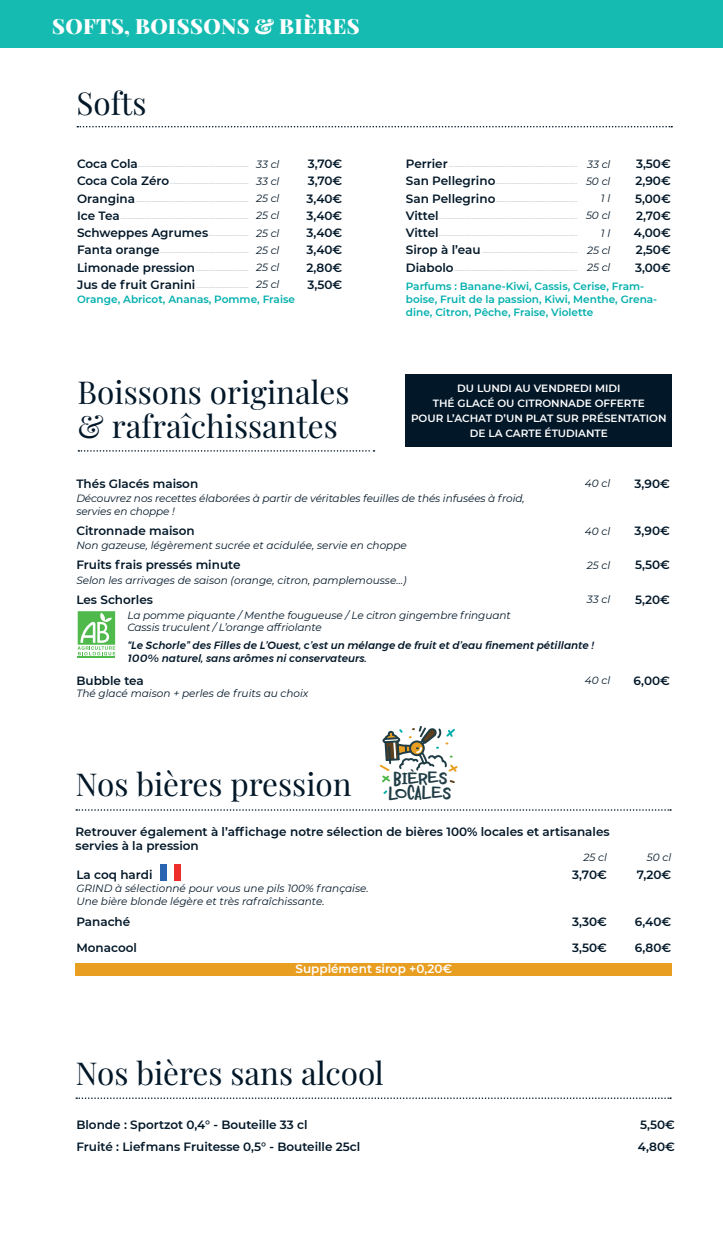
<style>
.page{position:relative;width:723px;height:1234px;background:#fff}
.page>*{position:absolute;margin:0;border:0;box-sizing:border-box;transform-origin:0 0}
.t1{font:31.5px/33.9px "Playfair Display";color:#021728}
.t2{font:900 21px "Playfair Display";letter-spacing:.02em;color:#fff}
.t3{font:17.4px "Royum Bread";color:#203d46}
.t4{font:600 12px/14.4px "Montserrat";color:#021728}
.t5{font:600 12px "Montserrat";color:#fff}
.t6{font:italic 10.5px/12.6px "Montserrat";letter-spacing:-.01em;color:#021728}
.t7{font:600 10.5px/12.6px "Montserrat";color:#00afad}
.t8{font:italic 500 10.5px/12.6px "Montserrat";color:#021728}
.t9{font:600 10.5px/15px "Montserrat";color:#fff;text-align:center}
.t10{font:600 4.5px "Montserrat";color:#a9b7bf}
</style>
<div class="page">
<div style="left:0;top:0;width:723px;height:47px;background:#15bbb1"></div>
<svg style="left:77px;top:126px;width:595px;height:1px"></svg>
<svg style="left:76px;top:1097px;width:595px;height:1px"></svg>
<svg style="left:76px;top:809px;width:595px;height:1px"></svg>
<div style="left:75px;top:962px;width:597px;height:13px;background:#e89e21"></div>
<div style="left:160px;top:863px;width:7px;height:17px;background:#2a65b1"></div>
<div style="left:174px;top:863px;width:6px;height:17px;background:#ee2d2d"></div>
<svg style="left:379px;top:726px;width:79px;height:68px"></svg>
<svg style="left:78px;top:450px;width:296px;height:1px"></svg>
<hr style="left:78px;top:655px;width:37px;height:2px;background:#50b94c">
<svg style="left:78px;top:611px;width:37px;height:44px"></svg>
<div style="left:405px;top:374px;width:267px;height:72px;background:#021728"></div>
<h2 class="t2" style="left:52px;top:9px;width:309px">SOFTS, BOISSONS &amp; BIÈRES</h2>
<h1 class="t1" style="left:77px;top:83px;width:71px">Softs</h1>
<h3 class="t4" style="left:77px;top:156px;width:62px">Coca Cola</h3>
<p class="t10" style="left:138px;top:163px;width:112px">----------------------------------------------------------------</p>
<h3 class="t6" style="left:256px;top:157px;width:25px">33 cl</h3>
<h3 class="t4" style="left:308px;top:156px;width:36px">3,70€</h3>
<h3 class="t4" style="left:77px;top:173px;width:94px">Coca Cola Zéro</h3>
<p class="t10" style="left:171px;top:180px;width:79px">---------------------------------------------</p>
<h3 class="t6" style="left:256px;top:174px;width:25px">33 cl</h3>
<h3 class="t4" style="left:308px;top:173px;width:36px">3,70€</h3>
<h3 class="t4" style="left:77px;top:190px;width:59px">Orangina</h3>
<p class="t10" style="left:136px;top:198px;width:114px">-----------------------------------------------------------------</p>
<h3 class="t6" style="left:256px;top:191px;width:25px">25 cl</h3>
<h3 class="t4" style="left:306px;top:190px;width:37px">3,40€</h3>
<h3 class="t4" style="left:77px;top:208px;width:44px">Ice Tea</h3>
<p class="t10" style="left:120px;top:215px;width:130px">--------------------------------------------------------------------------</p>
<h3 class="t6" style="left:256px;top:209px;width:25px">25 cl</h3>
<h3 class="t4" style="left:306px;top:208px;width:37px">3,40€</h3>
<h3 class="t4" style="left:77px;top:225px;width:133px">Schweppes Agrumes</h3>
<p class="t10" style="left:209px;top:232px;width:41px">-----------------------</p>
<h3 class="t6" style="left:256px;top:226px;width:25px">25 cl</h3>
<h3 class="t4" style="left:306px;top:225px;width:37px">3,40€</h3>
<h3 class="t4" style="left:77px;top:242px;width:84px">Fanta orange</h3>
<p class="t10" style="left:160px;top:249px;width:90px">---------------------------------------------------</p>
<h3 class="t6" style="left:256px;top:243px;width:25px">25 cl</h3>
<h3 class="t4" style="left:306px;top:242px;width:37px">3,40€</h3>
<h3 class="t4" style="left:77px;top:259px;width:120px">Limonade pression</h3>
<p class="t10" style="left:197px;top:267px;width:53px">------------------------------</p>
<h3 class="t6" style="left:256px;top:261px;width:25px">25 cl</h3>
<h3 class="t4" style="left:306px;top:259px;width:37px">2,80€</h3>
<h3 class="t4" style="left:77px;top:277px;width:120px">Jus de fruit Granini</h3>
<p class="t10" style="left:197px;top:284px;width:53px">------------------------------</p>
<h3 class="t6" style="left:256px;top:278px;width:25px">25 cl</h3>
<h3 class="t4" style="left:307px;top:277px;width:36px">3,50€</h3>
<h3 class="t7" style="left:77px;top:293px;width:219px">Orange, Abricot, Ananas, Pomme, Fraise</h3>
<h1 class="t1" style="left:78px;top:372px;width:273px">Boissons originales &amp; rafraîchissantes</h1>
<h3 class="t4" style="left:406px;top:156px;width:43px">Perrier</h3>
<p class="t10" style="left:449px;top:163px;width:130px">--------------------------------------------------------------------------</p>
<h3 class="t6" style="left:587px;top:157px;width:25px">33 cl</h3>
<h3 class="t4" style="left:636px;top:156px;width:36px">3,50€</h3>
<h3 class="t4" style="left:406px;top:173px;width:91px">San Pellegrino</h3>
<p class="t10" style="left:496px;top:180px;width:83px">-----------------------------------------------</p>
<h3 class="t6" style="left:586px;top:174px;width:26px">50 cl</h3>
<h3 class="t4" style="left:635px;top:173px;width:37px">2,90€</h3>
<h3 class="t4" style="left:406px;top:190px;width:91px">San Pellegrino</h3>
<p class="t10" style="left:496px;top:198px;width:83px">-----------------------------------------------</p>
<h3 class="t6" style="left:601px;top:191px;width:11px">1 l</h3>
<h3 class="t4" style="left:635px;top:190px;width:37px">5,00€</h3>
<h3 class="t4" style="left:406px;top:208px;width:34px">Vittel</h3>
<p class="t10" style="left:439px;top:215px;width:140px">--------------------------------------------------------------------------------</p>
<h3 class="t6" style="left:586px;top:209px;width:26px">50 cl</h3>
<h3 class="t4" style="left:636px;top:208px;width:36px">2,70€</h3>
<h3 class="t4" style="left:406px;top:225px;width:34px">Vittel</h3>
<p class="t10" style="left:439px;top:232px;width:140px">--------------------------------------------------------------------------------</p>
<h3 class="t6" style="left:601px;top:226px;width:11px">1 l</h3>
<h3 class="t4" style="left:634px;top:225px;width:39px">4,00€</h3>
<h3 class="t4" style="left:406px;top:242px;width:76px">Sirop à l’eau</h3>
<p class="t10" style="left:482px;top:249px;width:97px">-------------------------------------------------------</p>
<h3 class="t6" style="left:587px;top:243px;width:25px">25 cl</h3>
<h3 class="t4" style="left:636px;top:242px;width:36px">2,50€</h3>
<h3 class="t4" style="left:406px;top:259px;width:49px">Diabolo</h3>
<p class="t10" style="left:454px;top:267px;width:125px">-----------------------------------------------------------------------</p>
<h3 class="t6" style="left:587px;top:261px;width:25px">25 cl</h3>
<h3 class="t4" style="left:635px;top:259px;width:37px">3,00€</h3>
<h3 class="t7" style="left:406px;top:280px;width:253px">Parfums : Banane-Kiwi, Cassis, Cerise, Fram&shy;boise, Fruit de la passion, Kiwi, Menthe, Grena&shy;dine, Citron, Pêche, Fraise, Violette</h3>
<h3 class="t9" style="left:411px;top:380px;width:257px">DU LUNDI AU VENDREDI MIDI<br>THÉ GLACÉ OU CITRONNADE OFFERTE<br>POUR L’ACHAT D’UN PLAT SUR PRÉSENTATION<br>DE LA CARTE ÉTUDIANTE</h3>
<h3 class="t4" style="left:76px;top:476px;width:123px">Thés Glacés maison</h3>
<h3 class="t6" style="left:585px;top:477px;width:27px">40 cl</h3>
<h3 class="t4" style="left:634px;top:476px;width:37px">3,90€</h3>
<h3 class="t6" style="left:76px;top:492px;width:450px">Découvrez nos recettes élaborées à partir de véritables feuilles de thés infusées à froid, servies en choppe !</h3>
<h3 class="t4" style="left:76px;top:523px;width:120px">Citronnade maison</h3>
<h3 class="t6" style="left:585px;top:524px;width:27px">40 cl</h3>
<h3 class="t4" style="left:634px;top:523px;width:37px">3,90€</h3>
<h3 class="t6" style="left:76px;top:539px;width:332px">Non gazeuse, légèrement sucrée et acidulée, servie en choppe</h3>
<h3 class="t4" style="left:76px;top:557px;width:166px">Fruits frais pressés minute</h3>
<h3 class="t6" style="left:587px;top:558px;width:25px">25 cl</h3>
<h3 class="t4" style="left:635px;top:557px;width:36px">5,50€</h3>
<h3 class="t6" style="left:76px;top:573px;width:332px">Selon les arrivages de saison (orange, citron, pamplemousse…)</h3>
<h3 class="t4" style="left:76px;top:591px;width:78px">Les Schorles</h3>
<h3 class="t6" style="left:587px;top:592px;width:25px">33 cl</h3>
<h3 class="t4" style="left:635px;top:591px;width:36px">5,20€</h3>
<h3 class="t6" style="left:127px;top:608px;width:385px">La pomme piquante / Menthe fougueuse / Le citron gingembre fringuant<br>Cassis truculent / L’orange affriolante</h3>
<h3 class="t8" style="left:127px;top:639px;width:468px">“Le Schorle” des Filles de L’Ouest, c’est un mélange de fruit et d’eau finement pétillante !<br>100% naturel, sans arômes ni conservateurs.</h3>
<h3 class="t4" style="left:76px;top:672px;width:69px">Bubble tea</h3>
<h3 class="t6" style="left:585px;top:674px;width:27px">40 cl</h3>
<h3 class="t4" style="left:633px;top:672px;width:38px">6,00€</h3>
<h3 class="t6" style="left:76px;top:686px;width:234px">Thé glacé maison + perles de fruits au choix</h3>
<h1 class="t1" style="left:75px;top:764px;width:278px">Nos bières pression</h1>
<h3 class="t3" style="left:393px;top:768px;width:56px;rotate:-2deg">BIÈRES</h3>
<h3 class="t3" style="left:388px;top:783px;width:64px;rotate:-1deg">LOCALES</h3>
<h3 class="t4" style="left:75px;top:823px;width:536px">Retrouver également à l’affichage notre sélection de bières 100% locales et artisanales servies à la pression</h3>
<h3 class="t6" style="left:583px;top:850px;width:25px">25 cl</h3>
<h3 class="t6" style="left:647px;top:850px;width:26px">50 cl</h3>
<h3 class="t4" style="left:76px;top:866px;width:78px">La coq hardi</h3>
<h3 class="t4" style="left:572px;top:866px;width:36px">3,70€</h3>
<h3 class="t4" style="left:637px;top:866px;width:36px">7,20€</h3>
<h3 class="t6" style="left:76px;top:881px;width:294px">GRIND à sélectionné pour vous une pils 100% française.<br>Une bière blonde légère et très rafraîchissante.</h3>
<h3 class="t4" style="left:76px;top:913px;width:56px">Panaché</h3>
<h3 class="t4" style="left:572px;top:913px;width:36px">3,30€</h3>
<h3 class="t4" style="left:635px;top:913px;width:38px">6,40€</h3>
<h3 class="t4" style="left:76px;top:939px;width:62px">Monacool</h3>
<h3 class="t4" style="left:572px;top:939px;width:36px">3,50€</h3>
<h3 class="t4" style="left:635px;top:939px;width:38px">6,80€</h3>
<h3 class="t5" style="left:295px;top:960px;width:158px">Supplément sirop +0,20€</h3>
<h1 class="t1" style="left:75px;top:1052px;width:310px">Nos bières sans alcool</h1>
<h3 class="t4" style="left:76px;top:1116px;width:233px">Blonde : Sportzot 0,4° - Bouteille 33 cl</h3>
<h3 class="t4" style="left:640px;top:1116px;width:36px">5,50€</h3>
<h3 class="t4" style="left:76px;top:1138px;width:285px">Fruité : Liefmans Fruitesse 0,5° - Bouteille 25cl</h3>
<h3 class="t4" style="left:638px;top:1138px;width:39px">4,80€</h3>
</div>
